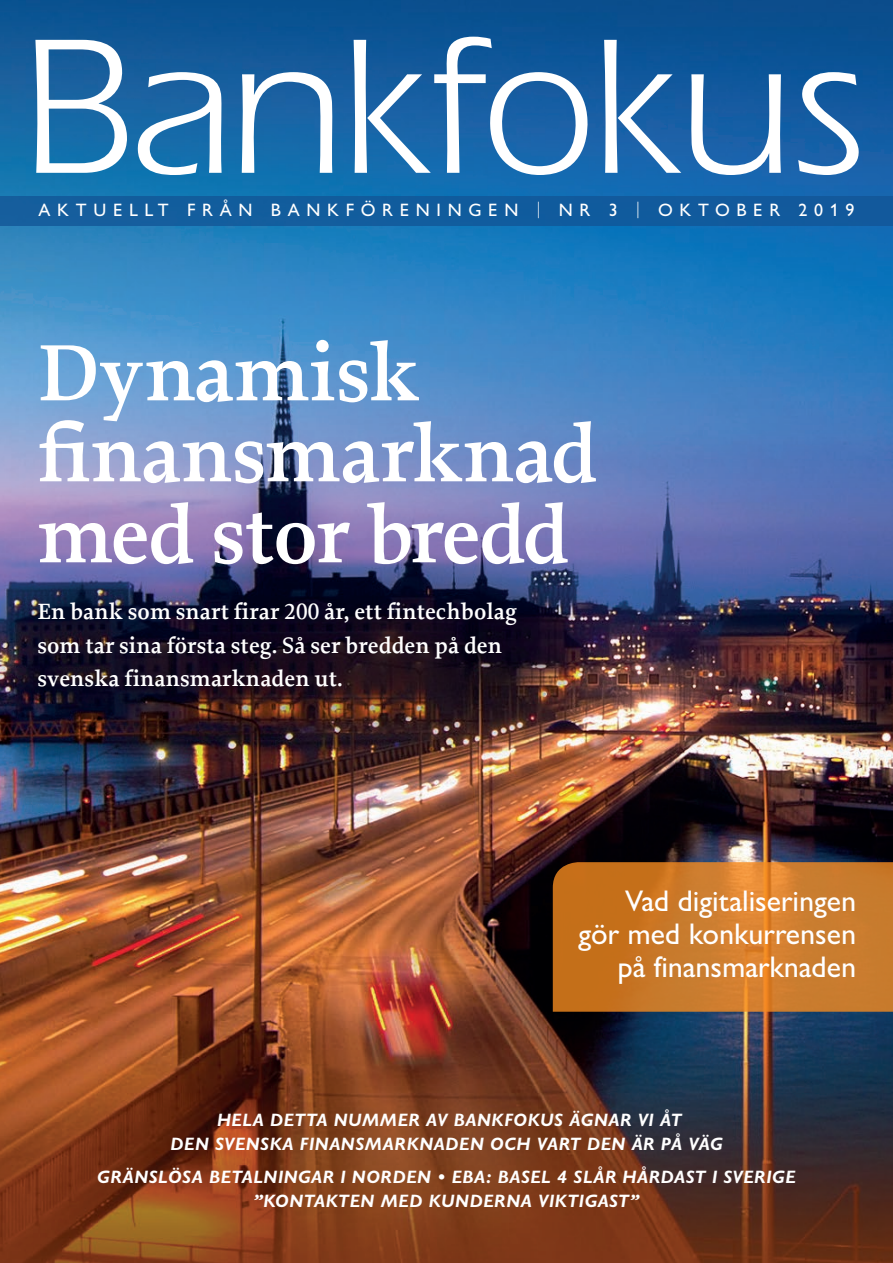
<style>
.page{position:relative;width:893px;height:1263px;background:#fff}
.page>*{position:absolute;margin:0;border:0;box-sizing:border-box;transform-origin:0 0}
.t1{font:600 84px/81px "Proforma";letter-spacing:-.02em;color:#fff}
.t2{font:500 30px/33px "Gill Sans Nova";color:#fff;text-align:right}
.t3{font:600 23.25px/33.5px "Proforma";letter-spacing:.005em;color:#fff}
.t4{font:italic 700 18px/24px "Gill Sans Nova";letter-spacing:.03em;color:#fff;text-align:center}
.t5{font:500 18px "Gill Sans Nova";letter-spacing:.37em;color:#fff}
.s1{font-weight:300}
</style>
<div class="page">
<img style="left:0;top:0;width:893px;height:1263px">
<svg style="left:35px;top:40px;width:93px;height:133px"></svg>
<svg style="left:136px;top:72px;width:86px;height:103px"></svg>
<svg style="left:242px;top:72px;width:91px;height:101px"></svg>
<svg style="left:354px;top:37px;width:234px;height:138px"></svg>
<svg style="left:604px;top:40px;width:77px;height:133px"></svg>
<svg style="left:691px;top:74px;width:90px;height:101px"></svg>
<svg style="left:798px;top:72px;width:61px;height:103px"></svg>
<div style="left:0;top:196px;width:893px;height:30px;background:#125c9d"></div>
<svg style="left:553px;top:862px;width:340px;height:150px;background:#cb7928"></svg>
<p class="t5" style="left:39px;top:199px;width:817px">AKTUELLT FRÅN BANKFÖRENINGEN <span class="s1">|</span> NR 3 <span class="s1">|</span> OKTOBER 2019</p>
<h1 class="t1" style="left:37px;top:332px;width:561px">Dynamisk finansmarknad med stor bredd</h1>
<p class="t3" style="left:37px;top:595px;width:481px">En bank som snart firar 200 år, ett fintechbolag som tar sina första steg. Så ser bredden på den svenska finansmarknaden ut.</p>
<h2 class="t2" style="left:579px;top:884px;width:279px">Vad digitaliseringen gör med konkurrensen på finansmarknaden</h2>
<p class="t4" style="left:171px;top:1108px;width:553px">HELA DETTA NUMMER AV BANKFOKUS ÄGNAR VI ÅT<br>DEN SVENSKA FINANSMARKNADEN OCH VART DEN ÄR PÅ VÄG</p>
<p class="t4" style="left:97px;top:1165px;width:700px">GRÄNSLÖSA BETALNINGAR I NORDEN • EBA: BASEL 4 SLÅR HÅRDAST I SVERIGE ”KONTAKTEN MED KUNDERNA VIKTIGAST”</p>
</div>
